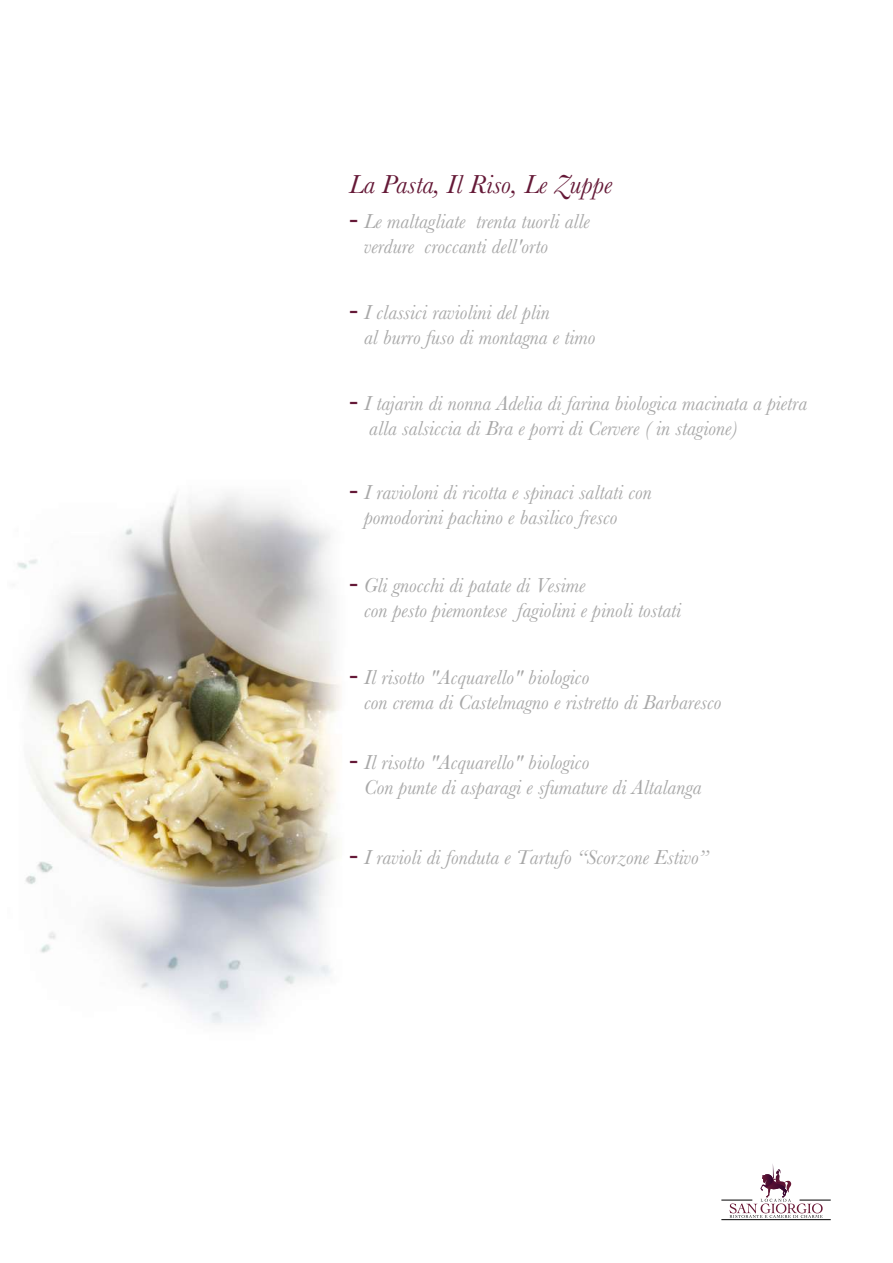
<style>
.page{position:relative;width:893px;height:1263px;background:#fff}
.page>*{position:absolute;margin:0;border:0;box-sizing:border-box;transform-origin:0 0}
.t1{font:29.85px "Baskerville";color:#651937}
.t2{font:italic 27px "Baskerville";color:#651937}
.t3{font:italic 21px/25.2px "Baskerville";color:#a8a8a8}
.s1{font-style:normal;font-size:29.85px;color:#651937}
</style>
<div class="page">
<img style="left:17px;top:494px;width:324px;height:530px">
<svg style="left:729px;top:1164px;width:94px;height:54px"></svg>
<hr style="left:721px;top:1200px;width:31px;height:1px;background:#000">
<hr style="left:721px;top:1219px;width:110px;height:1px;background:#000">
<hr style="left:799px;top:1200px;width:32px;height:1px;background:#000">
<p class="t2" style="left:349px;top:166px;width:265px">La Pasta, Il Riso, Le Zuppe</p>
<p class="t3" style="left:364px;top:208px;width:227px">Le maltagliate trenta tuorli alle verdure croccanti dell'orto</p>
<h1 class="t1" style="left:349px;top:198px;width:11px">-</h1>
<p class="t3" style="left:364px;top:300px;width:233px">I classici raviolini del plin<br>al burro fuso di montagna e timo</p>
<h1 class="t1" style="left:349px;top:290px;width:11px">-</h1>
<p class="t3" style="left:364px;top:391px;width:445px">I tajarin di nonna Adelia di farina biologica macinata a pietra alla salsiccia di Bra e porri di Cervere ( in stagione)</p>
<h1 class="t1" style="left:349px;top:380px;width:11px">-</h1>
<p class="t3" style="left:364px;top:480px;width:289px">I ravioloni di ricotta e spinaci saltati con pomodorini pachino e basilico fresco</p>
<h1 class="t1" style="left:349px;top:470px;width:11px">-</h1>
<p class="t3" style="left:364px;top:572px;width:319px">Gli gnocchi di patate di Vesime<br>con pesto piemontese fagiolini e pinoli tostati</p>
<h1 class="t1" style="left:349px;top:562px;width:11px">-</h1>
<p class="t3" style="left:364px;top:664px;width:359px">Il risotto "Acquarello" biologico<br>con crema di Castelmagno e ristretto di Barbaresco</p>
<h1 class="t1" style="left:349px;top:654px;width:11px">-</h1>
<p class="t3" style="left:364px;top:750px;width:339px">Il risotto "Acquarello" biologico<br>Con punte di asparagi e sfumature di Altalanga</p>
<h1 class="t1" style="left:349px;top:739px;width:11px">-</h1>
<p class="t3" style="left:349px;top:844px;width:361px"><span class="s1">-</span> I ravioli di fonduta e Tartufo “Scorzone Estivo”</p>
</div>
